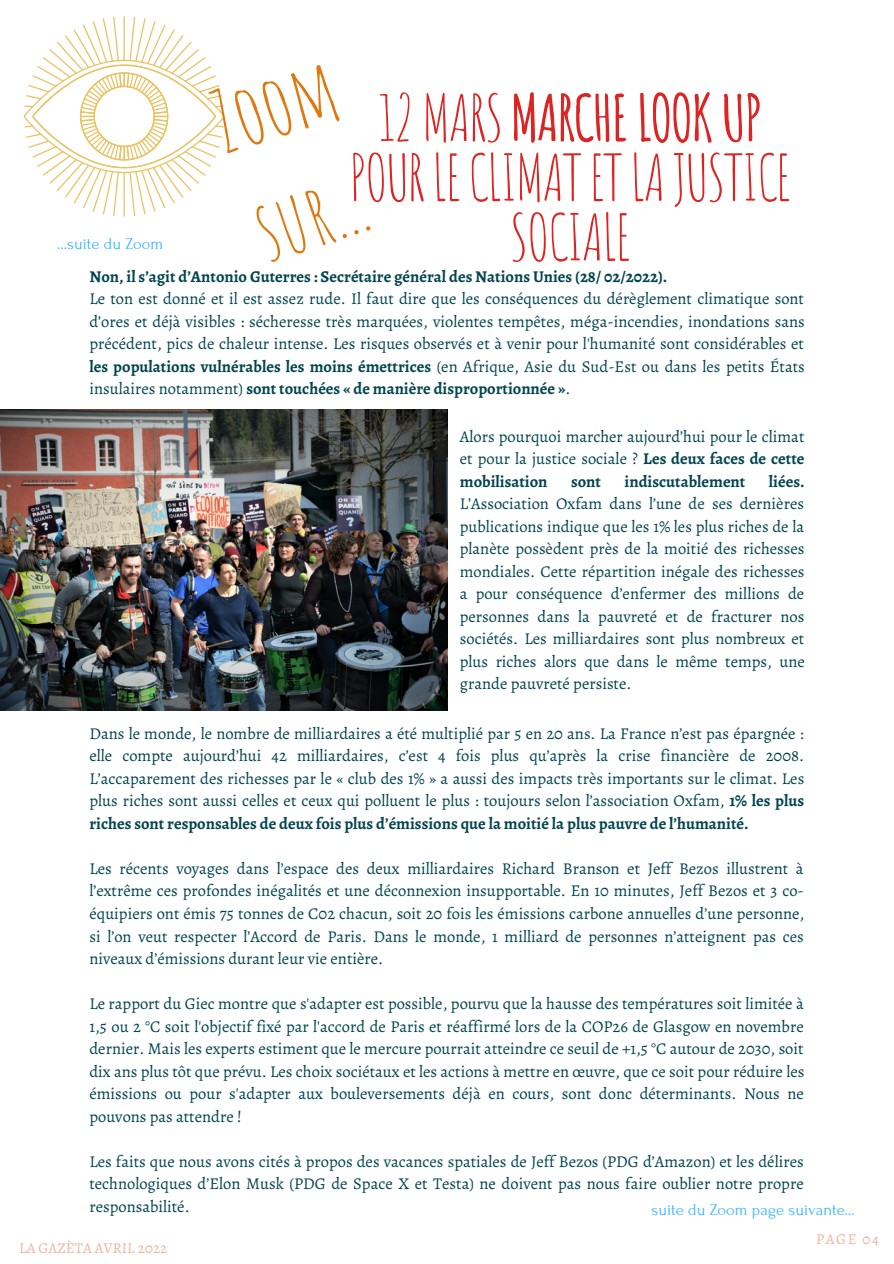
<style>
.page{position:relative;width:894px;height:1264px;background:#fff}
.page>*{position:absolute;margin:0;border:0;box-sizing:border-box;transform-origin:0 0}
.t1{font:84px/117.1px "Amatic SC";color:#e07810}
.t2{font:63px/59.7px "Amatic SC";letter-spacing:-.03em;color:#dd2422;text-align:center}
.t3{font:700 63px "Amatic SC";letter-spacing:-.03em;color:#dd2422}
.t4{font:16.5px/22.5px "Alegreya";color:#02444f;text-align:justify}
.t5{font:700 16.5px "Alegreya";color:#02444f}
.t6{font:16.5px "Forum";color:#38b6ff}
.t7{font:15px "Alegreya";color:#ecb49e}
.s1{font-weight:400}
.s2{font-weight:700}
</style>
<div class="page">
<hr style="left:123px;top:172px;width:2px;height:45px;background:#e9c261">
<hr style="left:123px;top:16px;width:2px;height:45px;background:#e9c261">
<svg style="left:24px;top:17px;width:200px;height:199px"></svg>
<img style="left:0;top:409px;width:447px;height:302px">
<p class="t6" style="left:57px;top:235px;width:108px">…suite du Zoom</p>
<p class="t1" style="left:196px;top:67px;width:128px;rotate:-18deg">Zoom sur...</p>
<p class="t3" style="left:378px;top:77px;width:385px"><span class="s1">12MARS</span>MARCHELOOK UP</p>
<p class="t2" style="left:349px;top:147px;width:443px">POURLECLIMATETLAJUSTICE<br>SOCIALE</p>
<p class="t5" style="left:89px;top:265px;width:579px">Non, il s’agit d’Antonio Guterres : Secrétaire général des Nations Unies (28/ 02/2022).</p>
<p class="t4" style="left:89px;top:287px;width:716px">Le ton est donné et il est assez rude. Il faut dire que les conséquences du dérèglement climatique sont d’ores et déjà visibles : sécheresse très marquées, violentes tempêtes, méga-incendies, inondations sans précédent, pics de chaleur intense. Les risques observés et à venir pour l'humanité sont considérables et <span class="s2">les populations vulnérables les moins émettrices</span> (en Afrique, Asie du Sud-Est ou dans les petits États insulaires notamment) <span class="s2">sont touchées « de manière disproportionnée »</span>.</p>
<p class="t4" style="left:459px;top:425px;width:346px">Alors pourquoi marcher aujourd’hui pour le climat et pour la justice sociale ? <span class="s2">Les deux faces de cette mobilisation</span></p>
<p class="t4" style="left:459px;top:470px;width:346px;text-indent:309px"><span class="s2">liées.<br></span>L’Association Oxfam dans l’une de ses dernières publications indique que les 1% les plus riches de la planète possèdent près de la moitié des richesses mondiales. Cette répartition inégale des richesses a pour conséquence d’enfermer des millions de personnes dans la pauvreté et de fracturer nos sociétés. Les milliardaires sont plus nombreux et plus riches alors que dans le même temps, une grande pauvreté persiste.</p>
<p class="t4" style="left:89px;top:722px;width:716px">Dans le monde, le nombre de milliardaires a été multiplié par 5 en 20 ans. La France n’est pas épargnée : elle compte aujourd’hui 42 milliardaires, c’est 4 fois plus qu’après la crise financière de 2008.<br>L’accaparement des richesses par le « club des 1% » a aussi des impacts très importants sur le climat. Les plus riches sont aussi celles et ceux qui polluent le plus : toujours selon l’association Oxfam, <span class="s2">1% les plus riches sont responsables de deux fois plus d’émissions que la moitié la plus pauvre de l’humanité.</span></p>
<p class="t4" style="left:89px;top:857px;width:716px">Les récents voyages dans l’espace des deux milliardaires Richard Branson et Jeff Bezos illustrent à l’extrême ces profondes inégalités et une déconnexion insupportable. En 10 minutes, Jeff Bezos et 3 co&shy;équipiers ont émis 75 tonnes de C02 chacun, soit 20 fois les émissions carbone annuelles d’une personne, si l’on veut respecter l’Accord de Paris. Dans le monde, 1 milliard de personnes n’atteignent pas ces niveaux d’émissions durant leur vie entière.</p>
<p class="t4" style="left:89px;top:992px;width:716px">Le rapport du Giec montre que s'adapter est possible, pourvu que la hausse des températures soit limitée à 1,5 ou 2 °C soit l'objectif fixé par l'accord de Paris et réaffirmé lors de la COP26 de Glasgow en novembre dernier. Mais les experts estiment que le mercure pourrait atteindre ce seuil de +1,5 °C autour de 2030, soit dix ans plus tôt que prévu. Les choix sociétaux et les actions à mettre en œuvre, que ce soit pour réduire les émissions ou pour s'adapter aux bouleversements déjà en cours, sont donc déterminants. Nous ne pouvons pas attendre !</p>
<p class="t4" style="left:89px;top:1149px;width:715px">Les faits que nous avons cités à propos des vacances spatiales de Jeff Bezos (PDG d’Amazon) et les délires technologiques d’Elon Musk (PDG de Space X et Testa) ne doivent pas nous faire oublier notre propre responsabilité.</p>
<p class="t5" style="left:571px;top:470px;width:32px">sont</p>
<p class="t5" style="left:624px;top:470px;width:122px">indiscutablement</p>
<p class="t6" style="left:651px;top:1201px;width:205px">suite du Zoom page suivante...</p>
<p class="t7" style="left:19px;top:1237px;width:149px">LA GAZÈTA AVRIL 2022</p>
<p class="t7" style="left:816px;top:1228px;width:64px">PAGE 04</p>
</div>
